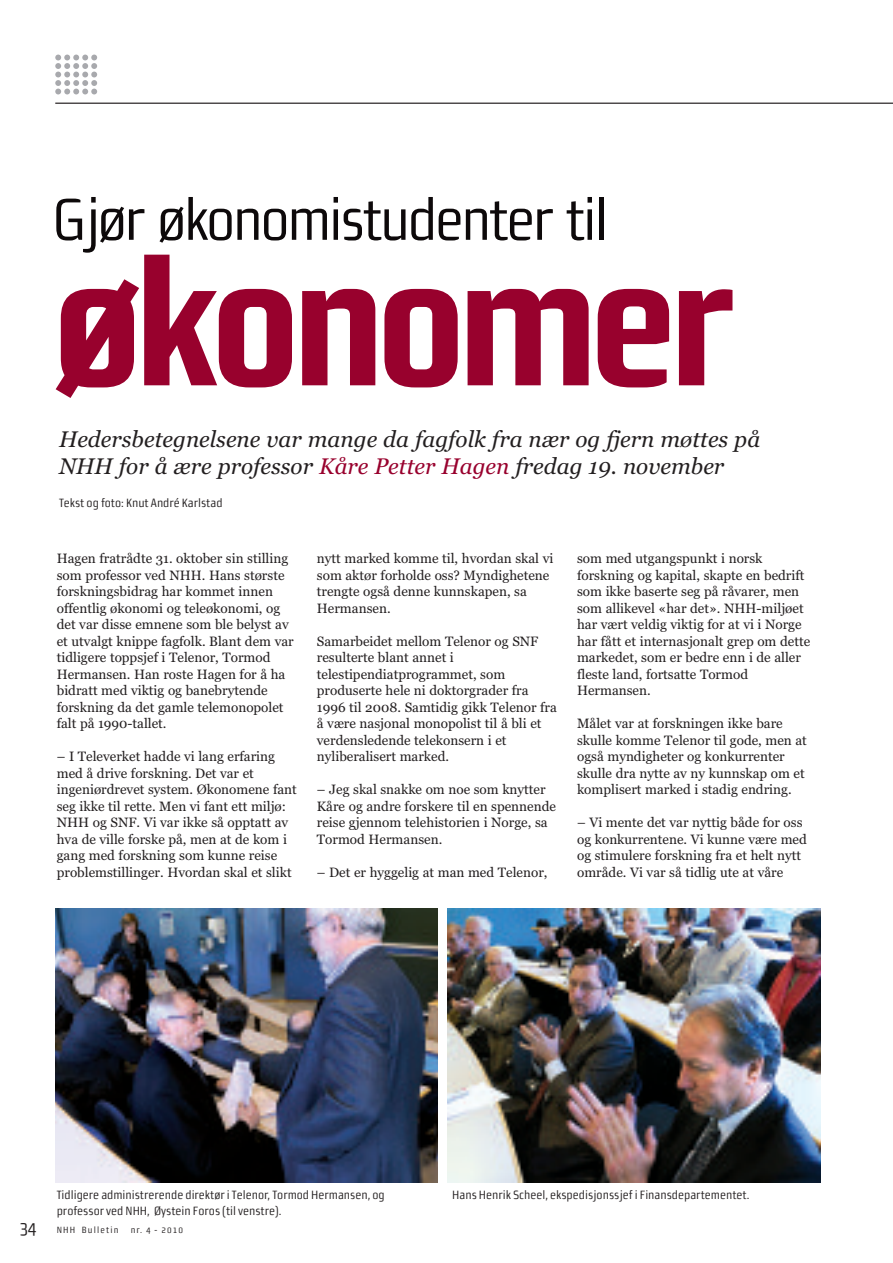
<style>
.page{position:relative;width:893px;height:1263px;background:#fff}
.page>*{position:absolute;margin:0;border:0;box-sizing:border-box;transform-origin:0 0}
.t1{font:178.5px "Morgan Sans Cond Bold Office";letter-spacing:-.05em;color:#98012d}
.t2{font:58.5px "Morgan Sans Cond Regular Office";letter-spacing:-.05em;color:#0d090a}
.t3{font:italic 22.5px/27px "Georgia";color:#231f20}
.t4{font:13.5px/16.5px "Georgia";color:#231f20}
.t5{font:12px/16.5px "Morgan Sans Cond Regular Office";color:#231f20}
.t6{font:9px "Morgan Sans Cond Regular Office";letter-spacing:.13em;color:#231f20}
.s1{color:#98012d}
.s2{font-size:18px}
</style>
<div class="page">
<hr style="left:55px;top:103px;width:838px;height:1px;background:#231f20">
<svg style="left:55px;top:55px;width:42px;height:39px"></svg>
<img style="left:55px;top:908px;width:383px;height:274px">
<img style="left:448px;top:908px;width:373px;height:274px">
<h2 class="t2" style="left:52px;top:185px;width:557px">Gjør økonomistudenter til</h2>
<h1 class="t1" style="left:52px;top:219px;width:684px">økonomer</h1>
<h3 class="t3" style="left:59px;top:425px;width:703px">Hedersbetegnelsene var mange da fagfolk fra nær og fjern møttes på<br>NHH for å ære professor <span class="s1">Kåre Petter Hagen</span> fredag 19. november</h3>
<p class="t5" style="left:59px;top:494px;width:165px">Tekst og foto: Knut André Karlstad</p>
<p class="t4" style="left:57px;top:550px;width:238px">Hagen fratrådte 31. oktober sin stilling som professor ved NHH. Hans største forskningsbidrag har kommet innen offentlig økonomi og teleøkonomi, og det var disse emnene som ble belyst av et utvalgt knippe fagfolk. Blant dem var tidligere toppsjef i Telenor, Tormod Hermansen. Han roste Hagen for å ha bidratt med viktig og banebrytende forskning da det gamle telemonopolet falt på 1990-tallet.</p>
<p class="t4" style="left:57px;top:748px;width:242px">– I Televerket hadde vi lang erfaring med å drive forskning. Det var et ingeniørdrevet system. Økonomene fant seg ikke til rette. Men vi fant ett miljø:<br>NHH og SNF. Vi var ikke så opptatt av hva de ville forske på, men at de kom i gang med forskning som kunne reise problemstillinger. Hvordan skal et slikt</p>
<p class="t4" style="left:317px;top:550px;width:238px">nytt marked komme til, hvordan skal vi som aktør forholde oss? Myndighetene trengte også denne kunnskapen, sa<br>Hermansen.</p>
<p class="t4" style="left:317px;top:633px;width:242px">Samarbeidet mellom Telenor og SNF resulterte blant annet i telestipendiatprogrammet, som produserte hele ni doktorgrader fra 1996 til 2008. Samtidig gikk Telenor fra å være nasjonal monopolist til å bli et verdensledende telekonsern i et nyliberalisert marked.</p>
<p class="t4" style="left:317px;top:781px;width:241px">– Jeg skal snakke om noe som knytter Kåre og andre forskere til en spennende reise gjennom telehistorien i Norge, sa Tormod Hermansen.</p>
<p class="t4" style="left:317px;top:864px;width:232px">– Det er hyggelig at man med Telenor,</p>
<p class="t4" style="left:577px;top:550px;width:235px">som med utgangspunkt i norsk forskning og kapital, skapte en bedrift som ikke baserte seg på råvarer, men som allikevel «har det». NHH-miljøet har vært veldig viktig for at vi i Norge har fått et internasjonalt grep om dette markedet, som er bedre enn i de aller fleste land, fortsatte Tormod Hermansen.</p>
<p class="t4" style="left:577px;top:715px;width:231px">Målet var at forskningen ikke bare skulle komme Telenor til gode, men at også myndigheter og konkurrenter skulle dra nytte av ny kunnskap om et komplisert marked i stadig endring.</p>
<p class="t4" style="left:577px;top:814px;width:231px">– Vi mente det var nyttig både for oss og konkurrentene. Vi kunne være med og stimulere forskning fra et helt nytt område. Vi var så tidlig ute at våre</p>
<p class="t5" style="left:57px;top:1186px;width:330px">Tidligere administrerende direktør i Telenor, Tormod Hermansen, og professor ved NHH, Øystein Foros (til venstre).</p>
<p class="t5" style="left:452px;top:1186px;width:299px">Hans Henrik Scheel, ekspedisjonssjef i Finansdepartementet.</p>
<p class="t6" style="left:19px;top:1225px;width:101px"><span class="s2">34</span> NHH Bulletin</p>
<p class="t6" style="left:131px;top:1225px;width:54px">nr. 4 - 2010</p>
</div>
